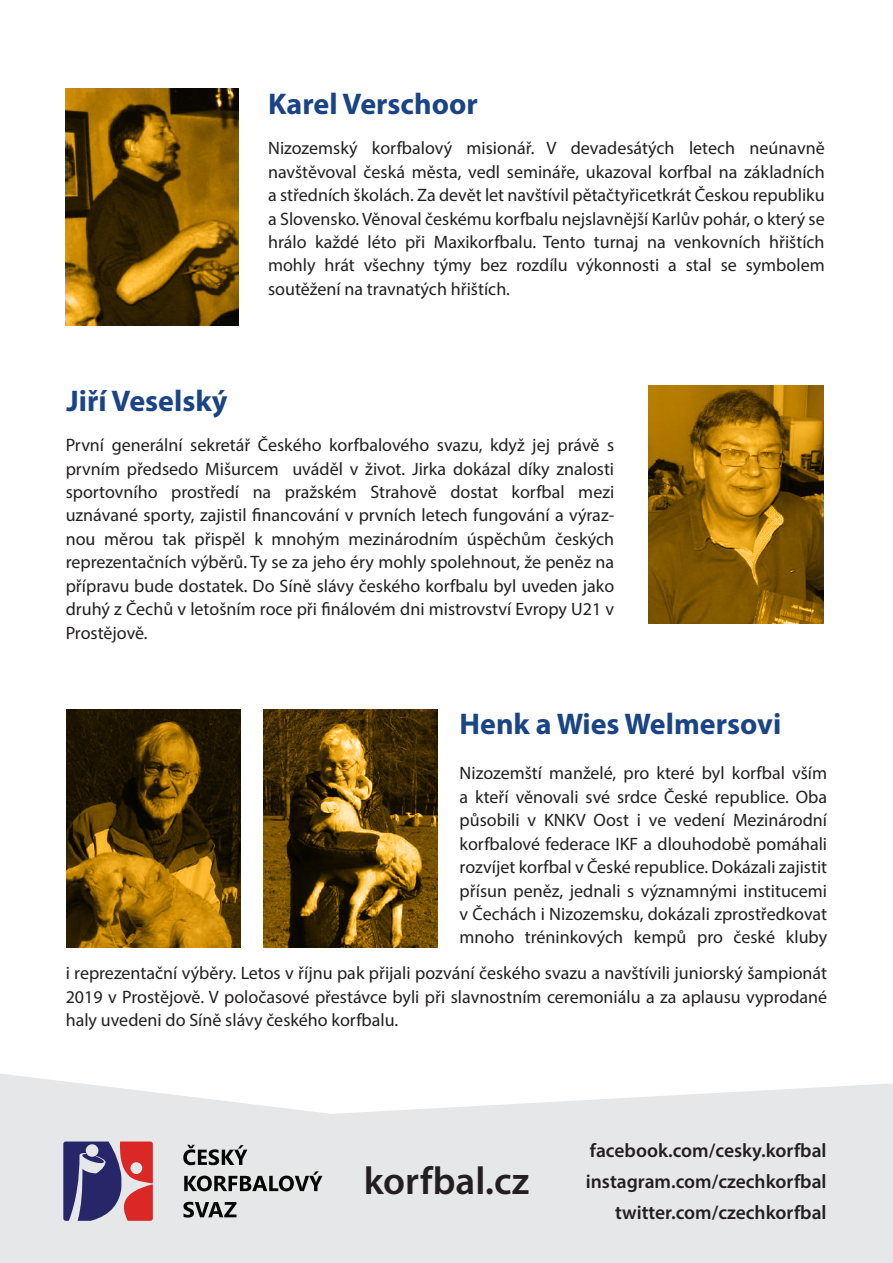
<style>
.page{position:relative;width:893px;height:1263px;background:#fff}
.page>*{position:absolute;margin:0;border:0;box-sizing:border-box;transform-origin:0 0}
.t1{font:600 39px "Myriad Pro";color:#231f20}
.t2{font:700 30px "Myriad Pro";color:#1a4486}
.t3{font:600 19.5px/30.9px "Myriad Pro";color:#231f20;text-align:right}
.t4{font:18px/23.4px "Myriad Pro";color:#231f20;text-align:justify}
</style>
<div class="page">
<svg style="left:0;top:1073px;width:893px;height:190px;background:#e9eaeb"></svg>
<svg style="left:63px;top:1141px;width:90px;height:80px;background:#875777"></svg>
<svg style="left:183px;top:1145px;width:64px;height:20px"></svg>
<svg style="left:184px;top:1171px;width:138px;height:20px;background:#8f8f90"></svg>
<svg style="left:183px;top:1202px;width:53px;height:15px"></svg>
<svg style="left:66px;top:709px;width:174px;height:239px;background:#614303"></svg>
<svg style="left:264px;top:709px;width:174px;height:238px;background:#62470c"></svg>
<svg style="left:66px;top:89px;width:172px;height:237px;background:#734f04"></svg>
<svg style="left:649px;top:386px;width:174px;height:238px;background:#916405"></svg>
<h2 class="t2" style="left:268px;top:84px;width:211px">Karel Verschoor</h2>
<h2 class="t2" style="left:66px;top:381px;width:162px">Jiří Veselský</h2>
<p class="t4" style="left:268px;top:136px;width:558px">Nizozemský korfbalový misionář. V devadesátých letech neúnavně navštěvoval česká města, vedl semináře, ukazoval korfbal na základních a středních školách. Za devět let navštívil pětačtyřicetkrát Českou republiku a Slovensko. Věnoval českému korfbalu nejslavnější Karlův pohár, o který se hrálo každé léto při Maxikorfbalu. Tento turnaj na venkovních hřištích mohly hrát všechny týmy bez rozdílu výkonnosti a stal se symbolem soutěžení na travnatých hřištích.</p>
<p class="t4" style="left:66px;top:433px;width:550px">První generální sekretář Českého korfbalového svazu, když jej právě s prvním předsedo Mišurcem uváděl v život. Jirka dokázal díky znalosti sportovního prostředí na pražském Strahově dostat korfbal mezi uznávané sporty, zajistil financování v prvních letech fungování a výraz&shy;nou měrou tak přispěl k mnohým mezinárodním úspěchům českých reprezentačních výběrů. Ty se za jeho éry mohly spolehnout, že peněz na přípravu bude dostatek. Do Síně slávy českého korfbalu byl uveden jako druhý z Čechů v letošním roce při finálovém dni mistrovství Evropy U21 v Prostějově.</p>
<h2 class="t2" style="left:460px;top:705px;width:323px">Henk a Wies Welmersovi</h2>
<p class="t4" style="left:460px;top:761px;width:369px">Nizozemští manželé, pro které byl korfbal vším a kteří věnovali své srdce České republice. Oba působili v KNKV Oost i ve vedení Mezinárodní korfbalové federace IKF a dlouhodobě pomáhali rozvíjet korfbal v České republice. Dokázali zajistit přísun peněz, jednali s významnými institucemi v Čechách i Nizozemsku, dokázali zprostředkovat mnoho tréninkových kempů pro české kluby</p>
<p class="t4" style="left:66px;top:961px;width:763px">i reprezentační výběry. Letos v říjnu pak přijali pozvání českého svazu a navštívili juniorský šampionát 2019 v Prostějově. V poločasové přestávce byli při slavnostním ceremoniálu a za aplausu vyprodané haly uvedeni do Síně slávy českého korfbalu.</p>
<h1 class="t1" style="left:364px;top:1156px;width:167px">korfbal.cz</h1>
<p class="t3" style="left:586px;top:1135px;width:242px">facebook.com/cesky.korfbal instagram.com/czechkorfbal twitter.com/czechkorfbal</p>
</div>
